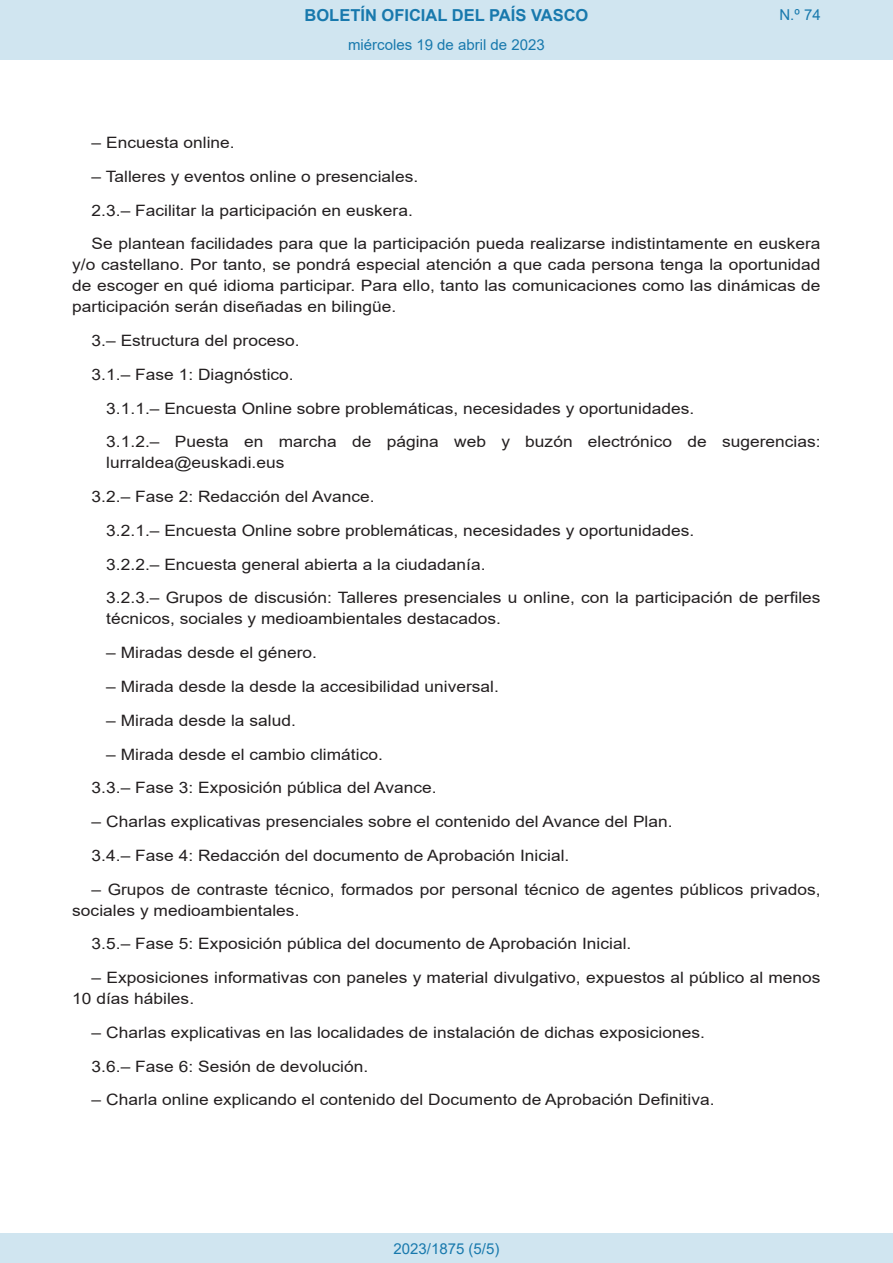
<style>
.page{position:relative;width:893px;height:1263px;background:#fff}
.page>*{position:absolute;margin:0;border:0;box-sizing:border-box;transform-origin:0 0}
.t1{font:700 16.5px "Arial";color:#1879ad}
.BOPVDetalle{font:15.6px/21px "Arial";color:#231f20;scale:1.11 1}
.BOPVDetalle1{font:15.6px/21px "Arial";color:#231f20;scale:1.11 1}
.Paginacion_Centro{font:15px "Arial";color:#1879ad}
</style>
<div class="page">
<div style="left:0;top:0;width:893px;height:60px;background:#d0e5f0"></div>
<div style="left:0;top:1233px;width:893px;height:30px;background:#d0e5f0"></div>
<p class="t1" style="left:305px;top:3px;width:285px">BOLETÍN OFICIAL DEL PAÍS VASCO</p>
<p class="Paginacion_Centro" style="left:348px;top:35px;width:198px">miércoles 19 de abril de 2023</p>
<p class="Paginacion_Centro" style="left:779px;top:5px;width:43px">N.º 74</p>
<p class="BOPVDetalle" style="left:92px;top:132px;width:130px">– Encuesta online.</p>
<p class="BOPVDetalle" style="left:92px;top:166px;width:296px">– Talleres y eventos online o presenciales.</p>
<p class="BOPVDetalle" style="left:92px;top:200px;width:291px">2.3.– Facilitar la participación en euskera.</p>
<p class="BOPVDetalle" style="left:72px;top:233px;width:676px;text-align:justify;text-indent:19px">Se plantean facilidades para que la participación pueda realizarse indistintamente en euskera y/o castellano. Por tanto, se pondrá especial atención a que cada persona tenga la oportunidad de escoger en qué idioma participar. Para ello, tanto las comunicaciones como las dinámicas de participación serán diseñadas en bilingüe.</p>
<p class="BOPVDetalle" style="left:92px;top:330px;width:189px">3.– Estructura del proceso.</p>
<p class="BOPVDetalle" style="left:92px;top:364px;width:184px">3.1.– Fase 1: Diagnóstico.</p>
<p class="BOPVDetalle1" style="left:106px;top:398px;width:531px">3.1.1.– Encuesta Online sobre problemáticas, necesidades y oportunidades.</p>
<p class="BOPVDetalle1" style="left:106px;top:431px;width:645px">3.1.2.– Puesta en marcha de página web y buzón electrónico de sugerencias: lurraldea@euskadi.eus</p>
<p class="BOPVDetalle" style="left:92px;top:486px;width:256px">3.2.– Fase 2: Redacción del Avance.</p>
<p class="BOPVDetalle1" style="left:106px;top:520px;width:531px">3.2.1.– Encuesta Online sobre problemáticas, necesidades y oportunidades.</p>
<p class="BOPVDetalle1" style="left:106px;top:554px;width:343px">3.2.2.– Encuesta general abierta a la ciudadanía.</p>
<p class="BOPVDetalle1" style="left:106px;top:587px;width:645px">3.2.3.– Grupos de discusión: Talleres presenciales u online, con la participación de perfiles técnicos, sociales y medioambientales destacados.</p>
<p class="BOPVDetalle1" style="left:106px;top:642px;width:191px">– Miradas desde el género.</p>
<p class="BOPVDetalle1" style="left:106px;top:676px;width:355px">– Mirada desde la desde la accesibilidad universal.</p>
<p class="BOPVDetalle1" style="left:106px;top:710px;width:172px">– Mirada desde la salud.</p>
<p class="BOPVDetalle1" style="left:106px;top:743px;width:251px">– Mirada desde el cambio climático.</p>
<p class="BOPVDetalle" style="left:92px;top:777px;width:312px">3.3.– Fase 3: Exposición pública del Avance.</p>
<p class="BOPVDetalle" style="left:92px;top:811px;width:525px">– Charlas explicativas presenciales sobre el contenido del Avance del Plan.</p>
<p class="BOPVDetalle" style="left:92px;top:845px;width:432px">3.4.– Fase 4: Redacción del documento de Aprobación Inicial.</p>
<p class="BOPVDetalle" style="left:72px;top:878px;width:676px;text-indent:19px">– Grupos de contraste técnico, formados por personal técnico de agentes públicos privados, sociales y medioambientales.</p>
<p class="BOPVDetalle" style="left:92px;top:933px;width:488px">3.5.– Fase 5: Exposición pública del documento de Aprobación Inicial.</p>
<p class="BOPVDetalle" style="left:72px;top:967px;width:676px;text-indent:19px">– Exposiciones informativas con paneles y material divulgativo, expuestos al público al menos<br>10 días hábiles.</p>
<p class="BOPVDetalle" style="left:92px;top:1022px;width:554px">– Charlas explicativas en las localidades de instalación de dichas exposiciones.</p>
<p class="BOPVDetalle" style="left:92px;top:1055px;width:251px">3.6.– Fase 6: Sesión de devolución.</p>
<p class="BOPVDetalle" style="left:92px;top:1089px;width:563px">– Charla online explicando el contenido del Documento de Aprobación Definitiva.</p>
<p class="Paginacion_Centro" style="left:393px;top:1238px;width:107px">2023/1875 (5/5)</p>
</div>
